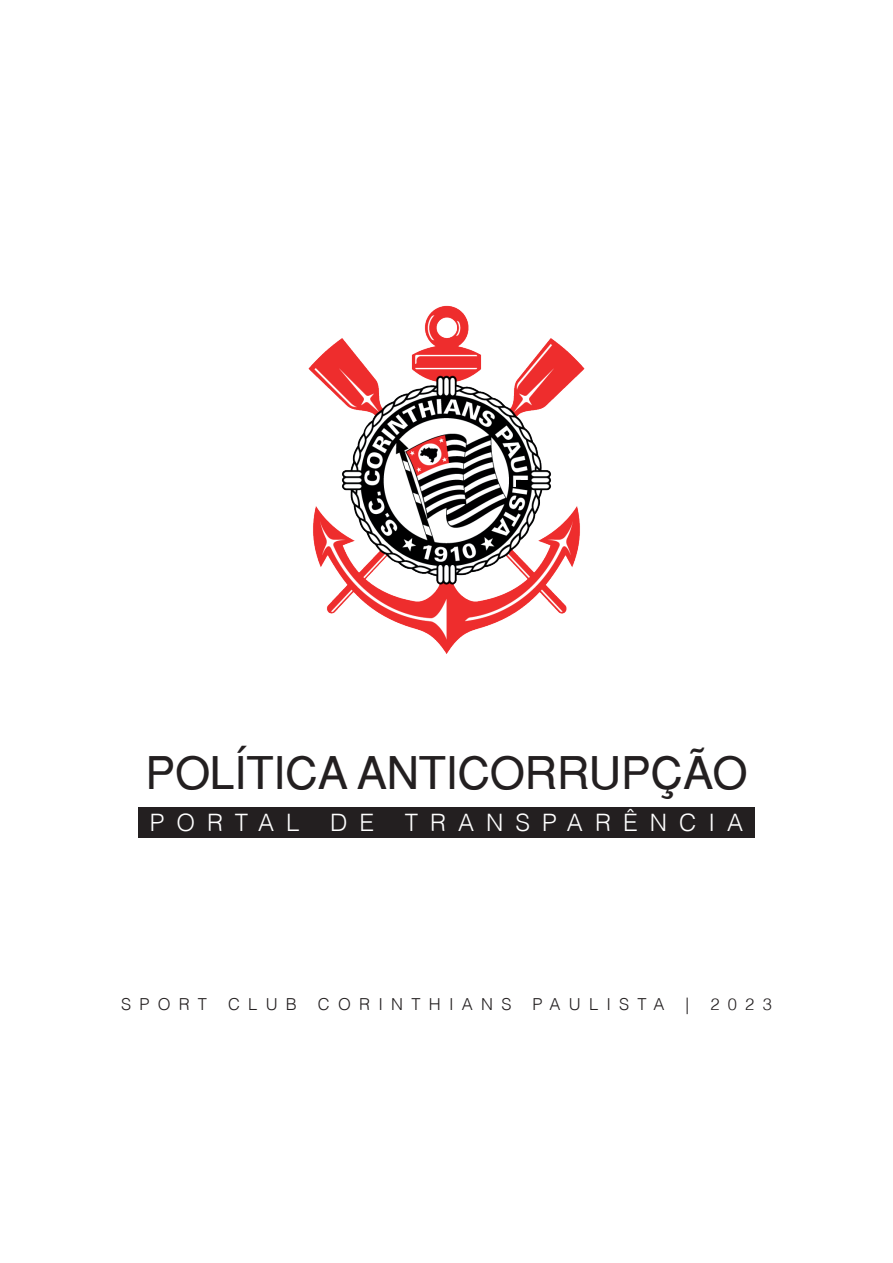
<style>
.page{position:relative;width:893px;height:1263px;background:#fff}
.page>*{position:absolute;margin:0;border:0;box-sizing:border-box;transform-origin:0 0}
.t1{font:45px "Helvetica";letter-spacing:-.01em;color:#231f20}
.t2{font:300 24px "Helvetica LT";letter-spacing:.5em;color:#fff}
.t3{font:300 16.5px "Helvetica LT";letter-spacing:.5em;color:#231f20}
</style>
<div class="page">
<img style="left:308px;top:305px;width:277px;height:349px">
<div style="left:138px;top:808px;width:617px;height:30px;background:#231f20"></div>
<h1 class="t1" style="left:145px;top:745px;width:604px">POLÍTICA ANTICORRUPÇÃO</h1>
<h2 class="t2" style="left:150px;top:807px;width:151px">PORTAL</h2>
<h2 class="t2" style="left:330px;top:807px;width:45px">D E</h2>
<h2 class="t2" style="left:405px;top:807px;width:340px">TRANSPARÊNCIA</h2>
<p class="t3" style="left:121px;top:993px;width:87px">SPORT</p>
<p class="t3" style="left:228px;top:993px;width:70px">CLUB</p>
<p class="t3" style="left:318px;top:993px;width:195px">CORINTHIANS</p>
<p class="t3" style="left:532px;top:993px;width:134px">PAULISTA</p>
<p class="t3" style="left:686px;top:993px;width:5px">|</p>
<p class="t3" style="left:710px;top:993px;width:63px">2023</p>
</div>
